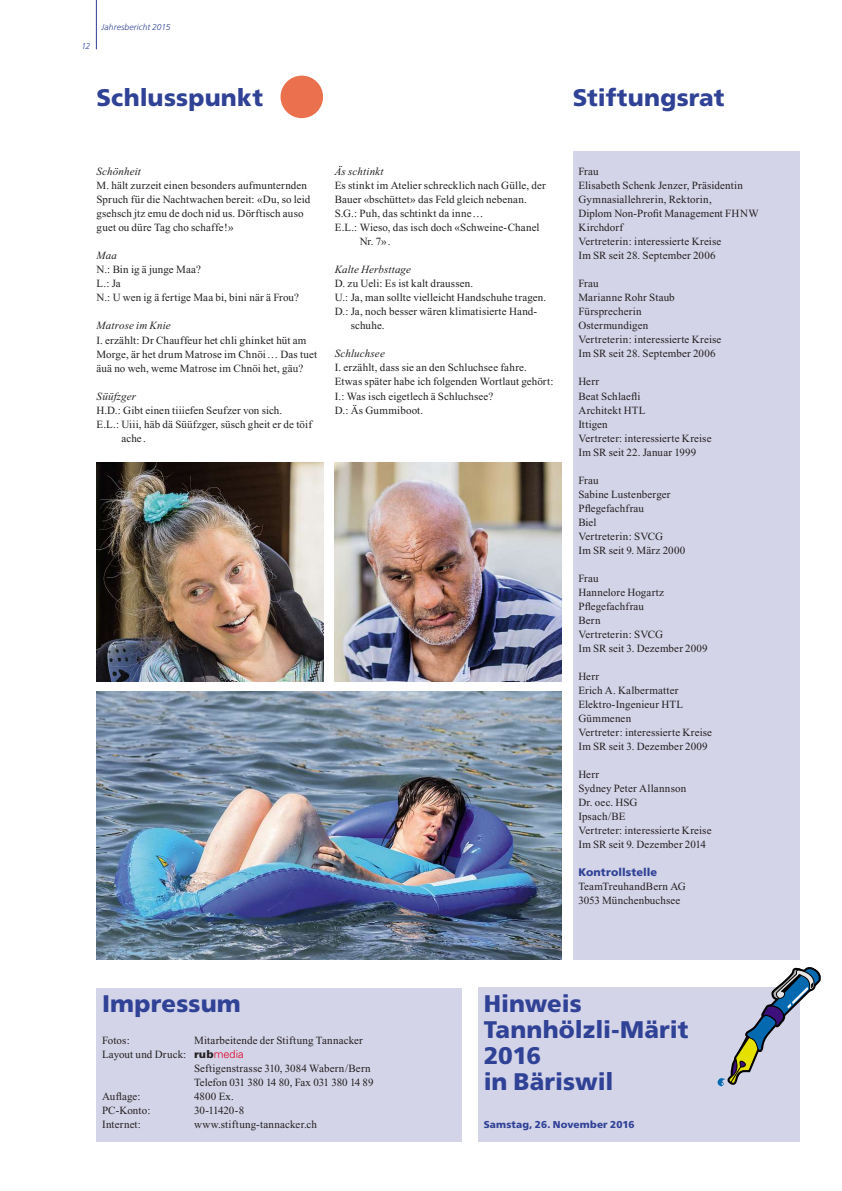
<style>
.page{position:relative;width:842px;height:1191px;background:#fff}
.page>*{position:absolute;margin:0;border:0;box-sizing:border-box;transform-origin:0 0}
.t1{font:900 24px/26px "Frutiger";letter-spacing:.005em;color:#304296}
.t2{font:11px/14px "Times New Roman";letter-spacing:.01em;color:#231f20}
.t3{font:italic 11px "Times New Roman";letter-spacing:.01em;color:#231f20}
.t4{font:11px "Times New Roman";letter-spacing:-.01em;color:#231f20}
.t5{font:11px "Times New Roman";letter-spacing:.03em;color:#231f20}
.t6{font:900 11px "Frutiger";letter-spacing:.01em;color:#304296}
.t7{font:900 10px "Frutiger";letter-spacing:.015em;color:#304296}
.t8{font:italic 300 8.5px "Frutiger";letter-spacing:.01em;color:#304296}
.s1{font-family:"Univers";font-weight:900}
.s2{font-family:"Univers";font-weight:300;color:#de0024}
</style>
<div class="page">
<hr style="left:96px;top:0;width:1px;height:49px;background:#304296">
<div style="left:573px;top:151px;width:226px;height:808px;background:#d4d4e8"></div>
<div style="left:281px;top:76px;width:42px;height:42px;background:#eb704d;border-radius:50%"></div>
<div style="left:96px;top:987px;width:366px;height:154px;background:#d4d4e8"></div>
<div style="left:478px;top:987px;width:321px;height:154px;background:#d4d4e8"></div>
<svg style="left:717px;top:967px;width:104px;height:135px"></svg>
<img style="left:96px;top:462px;width:227px;height:219px">
<img style="left:335px;top:462px;width:226px;height:219px">
<img style="left:97px;top:691px;width:464px;height:268px">
<p class="t8" style="left:81px;top:42px;width:10px">12</p>
<p class="t8" style="left:102px;top:23px;width:70px">Jahresbericht 2015</p>
<h1 class="t1" style="left:97px;top:84px;width:168px">Schlusspunkt</h1>
<h1 class="t1" style="left:573px;top:84px;width:153px">Stiftungsrat</h1>
<p class="t3" style="left:97px;top:166px;width:46px">Schönheit</p>
<p class="t2" style="left:97px;top:180px;width:215px">M. hält zurzeit einen besonders aufmunternden Spruch für die Nachtwachen bereit: «Du, so leid gsehsch jtz emu de doch nid us. Dörftisch auso guet ou düre Tag cho schaffe!»</p>
<p class="t3" style="left:97px;top:250px;width:22px">Maa</p>
<p class="t2" style="left:97px;top:264px;width:204px">N.: Bin ig ä junge Maa?<br>L.: Ja<br>N.: U wen ig ä fertige Maa bi, bini när ä Frou?</p>
<p class="t3" style="left:97px;top:320px;width:76px">Matrose im Knie</p>
<p class="t2" style="left:97px;top:334px;width:222px">I. erzählt: Dr Chauffeur het chli ghinket hüt am<br>Morge, är het drum Matrose im Chnöi… Das tuet äuä no weh, weme Matrose im Chnöi het, gäu?</p>
<p class="t3" style="left:97px;top:390px;width:41px">Süüfzger</p>
<p class="t2" style="left:97px;top:404px;width:187px">H.D.: Gibt einen tiiiefen Seufzer von sich.</p>
<p class="t2" style="left:97px;top:418px;width:217px">E.L.: Uiii, häb dä Süüfzger, süsch gheit er de töif</p>
<p class="t2" style="left:121px;top:432px;width:26px">ache.</p>
<p class="t3" style="left:335px;top:166px;width:50px">Äs schtinkt</p>
<p class="t2" style="left:335px;top:180px;width:212px">Es stinkt im Atelier schrecklich nach Gülle, der</p>
<p class="t2" style="left:335px;top:194px;width:194px">Bauer «bschüttet» das Feld gleich nebenan.</p>
<p class="t5" style="left:335px;top:210px;width:150px">S.G.: Puh, das schtinkt da inne…</p>
<p class="t2" style="left:335px;top:222px;width:206px">E.L.: Wieso, das isch doch «Schweine-Chanel</p>
<p class="t2" style="left:360px;top:236px;width:32px">Nr. 7».</p>
<p class="t3" style="left:335px;top:264px;width:78px">Kalte Herbsttage</p>
<p class="t2" style="left:335px;top:278px;width:140px">D. zu Ueli: Es ist kalt draussen.</p>
<p class="t2" style="left:335px;top:292px;width:213px">U.: Ja, man sollte vielleicht Handschuhe tragen.</p>
<p class="t2" style="left:335px;top:306px;width:204px">D.: Ja, noch besser wären klimatisierte Hand-</p>
<p class="t2" style="left:351px;top:320px;width:35px">schuhe.</p>
<p class="t3" style="left:335px;top:348px;width:52px">Schluchsee</p>
<p class="t2" style="left:335px;top:362px;width:220px">I. erzählt, dass sie an den Schluchsee fahre.<br>Etwas später habe ich folgenden Wortlaut gehört:<br>I.: Was isch eigetlech ä Schluchsee?<br>D.: Äs Gummiboot.</p>
<p class="t2" style="left:578px;top:166px;width:182px">Frau<br>Elisabeth Schenk Jenzer, Präsidentin<br>Gymnasiallehrerin, Rektorin,<br>Diplom Non-Profit Management FHNW<br>Kirchdorf<br>Vertreterin: interessierte Kreise<br>Im SR seit 28. September 2006</p>
<p class="t2" style="left:578px;top:278px;width:145px">Frau<br>Marianne Rohr Staub<br>Fürsprecherin<br>Ostermundigen<br>Vertreterin: interessierte Kreise<br>Im SR seit 28. September 2006</p>
<p class="t2" style="left:578px;top:376px;width:135px">Herr<br>Beat Schlaefli<br>Architekt HTL<br>Ittigen<br>Vertreter: interessierte Kreise<br>Im SR seit 22. Januar 1999</p>
<p class="t2" style="left:578px;top:474px;width:108px">Frau<br>Sabine Lustenberger<br>Pflegefachfrau<br>Biel<br>Vertreterin: SVCG<br>Im SR seit 9. März 2000</p>
<p class="t2" style="left:578px;top:572px;width:131px">Frau<br>Hannelore Hogartz<br>Pflegefachfrau<br>Bern<br>Vertreterin: SVCG<br>Im SR seit 3. Dezember 2009</p>
<p class="t2" style="left:578px;top:670px;width:135px">Herr<br>Erich A. Kalbermatter<br>Elektro-Ingenieur HTL<br>Gümmenen<br>Vertreter: interessierte Kreise<br>Im SR seit 3. Dezember 2009</p>
<p class="t2" style="left:578px;top:768px;width:135px">Herr<br>Sydney Peter Allannson<br>Dr. oec. HSG<br>Ipsach/BE<br>Vertreter: interessierte Kreise<br>Im SR seit 9. Dezember 2014</p>
<p class="t6" style="left:578px;top:865px;width:80px">Kontrollstelle</p>
<p class="t2" style="left:578px;top:880px;width:109px">TeamTreuhandBern AG<br>3053 Münchenbuchsee</p>
<h1 class="t1" style="left:102px;top:991px;width:140px">Impressum</h1>
<p class="t2" style="left:102px;top:1034px;width:29px">Fotos:</p>
<p class="t2" style="left:194px;top:1034px;width:170px">Mitarbeitende der Stiftung Tannacker</p>
<p class="t2" style="left:102px;top:1048px;width:143px">Layout und Druck: <span class="s1">rub</span><span class="s2">media</span></p>
<p class="t2" style="left:194px;top:1062px;width:178px">Seftigenstrasse 310, 3084 Wabern/Bern</p>
<p class="t4" style="left:194px;top:1078px;width:181px">Telefon 031 380 14 80, Fax 031 380 14 89</p>
<p class="t2" style="left:102px;top:1090px;width:40px">Auflage:</p>
<p class="t2" style="left:194px;top:1090px;width:41px">4800 Ex.</p>
<p class="t2" style="left:102px;top:1104px;width:50px">PC-Konto:</p>
<p class="t2" style="left:194px;top:1104px;width:52px">30-11420-8</p>
<p class="t2" style="left:102px;top:1118px;width:40px">Internet:</p>
<p class="t2" style="left:194px;top:1118px;width:124px">www.stiftung-tannacker.ch</p>
<h1 class="t1" style="left:484px;top:991px;width:206px">Hinweis<br>Tannhölzli-Märit<br>2016<br>in Bäriswil</h1>
<p class="t7" style="left:484px;top:1118px;width:152px">Samstag, 26. November 2016</p>
</div>
